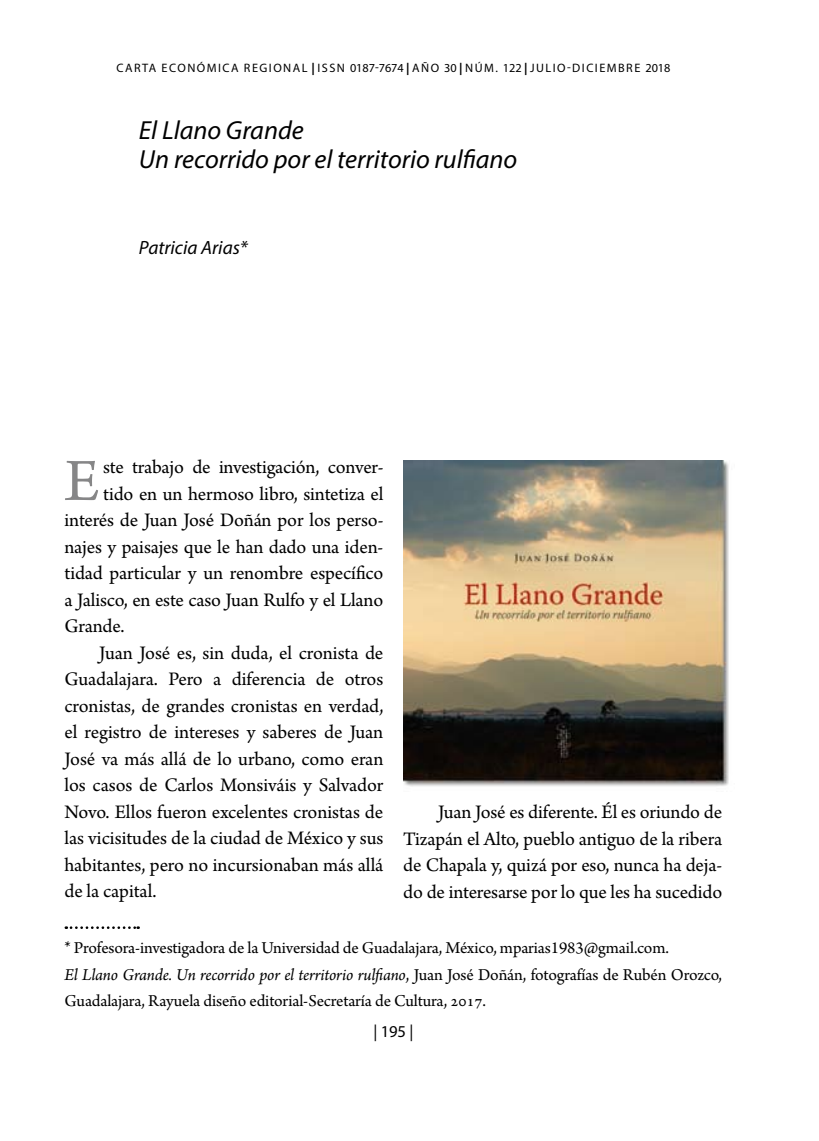
<style>
.page{position:relative;width:819px;height:1141px;background:#fff}
.page>*{position:absolute;margin:0;border:0;box-sizing:border-box;transform-origin:0 0}
.t1{font:63px "Arno Pro";color:#868687}
.t2{font:italic 26.25px/28.7px "Myriad Pro";color:#000}
.t3{font:20.12px/26.4px "Arno Pro";letter-spacing:-.005em;color:#000;text-align:justify}
.t4{font:italic 19.25px "Myriad Pro";color:#000}
.t5{font:17.5px/26.4px "Arno Pro";letter-spacing:-.01em;color:#000}
.t6{font:16.62px "Myriad Pro";color:#000}
.t7{font:12.25px "Myriad Pro";letter-spacing:.12em;color:#000}
.s1{font-weight:700}
.s2{font-style:italic}
</style>
<div class="page">
<svg style="left:66px;top:926px;width:73px;height:3px"></svg>
<img style="left:403px;top:461px;width:326px;height:326px">
<p class="t7" style="left:116px;top:61px;width:555px">CARTA ECONÓMICA REGIONAL <span class="s1">|</span>ISSN 0187-7674 <span class="s1">|</span>AÑO 30 <span class="s1">|</span> NÚM. 122 <span class="s1">|</span> JULIO-DICIEMBRE 2018</p>
<h2 class="t2" style="left:139px;top:116px;width:380px">El Llano Grande<br>Un recorrido por el territorio rulfiano</h2>
<p class="t4" style="left:139px;top:235px;width:110px">Patricia Arias*</p>
<h1 class="t1" style="left:64px;top:445px;width:37px">E</h1>
<p class="t3" style="left:103px;top:455px;width:282px">ste trabajo de investigación, conver-</p>
<p class="t3" style="left:103px;top:482px;width:282px">tido en un hermoso libro, sintetiza el</p>
<p class="t3" style="left:64px;top:508px;width:320px">interés de Juan José Doñán por los perso-</p>
<p class="t3" style="left:64px;top:535px;width:320px">najes y paisajes que le han dado una iden-</p>
<p class="t3" style="left:64px;top:561px;width:320px">tidad particular y un renombre específico</p>
<p class="t3" style="left:64px;top:588px;width:320px">a Jalisco, en este caso Juan Rulfo y el Llano</p>
<p class="t3" style="left:64px;top:614px;width:62px">Grande.</p>
<p class="t3" style="left:99px;top:641px;width:286px">Juan José es, sin duda, el cronista de</p>
<p class="t3" style="left:64px;top:667px;width:320px">Guadalajara. Pero a diferencia de otros</p>
<p class="t3" style="left:64px;top:694px;width:320px">cronistas, de grandes cronistas en verdad,</p>
<p class="t3" style="left:64px;top:720px;width:320px">el registro de intereses y saberes de Juan</p>
<p class="t3" style="left:64px;top:747px;width:320px">José va más allá de lo urbano, como eran</p>
<p class="t3" style="left:64px;top:773px;width:320px">los casos de Carlos Monsiváis y Salvador</p>
<p class="t3" style="left:64px;top:800px;width:320px">Novo. Ellos fueron excelentes cronistas de</p>
<p class="t3" style="left:64px;top:826px;width:320px">las vicisitudes de la ciudad de México y sus</p>
<p class="t3" style="left:64px;top:853px;width:320px">habitantes, pero no incursionaban más allá</p>
<p class="t3" style="left:64px;top:879px;width:93px">de la capital.</p>
<p class="t3" style="left:403px;top:800px;width:320px;text-indent:35px">Juan José es diferente. Él es oriundo de Tizapán el Alto, pueblo antiguo de la ribera de Chapala y, quizá por eso, nunca ha deja&shy;do de interesarse por lo que les ha sucedido</p>
<p class="t5" style="left:64px;top:936px;width:659px">* Profesora-investigadora de la Universidad de Guadalajara, México, mparias1983@gmail.com.<br><span class="s2">El Llano Grande. Un recorrido por el territorio rulfiano</span>, Juan José Doñán, fotografías de Rubén Orozco,<br>Guadalajara, Rayuela diseño editorial-Secretaría de Cultura, 2017.</p>
<p class="t6" style="left:373px;top:1021px;width:41px">| 195 |</p>
</div>
